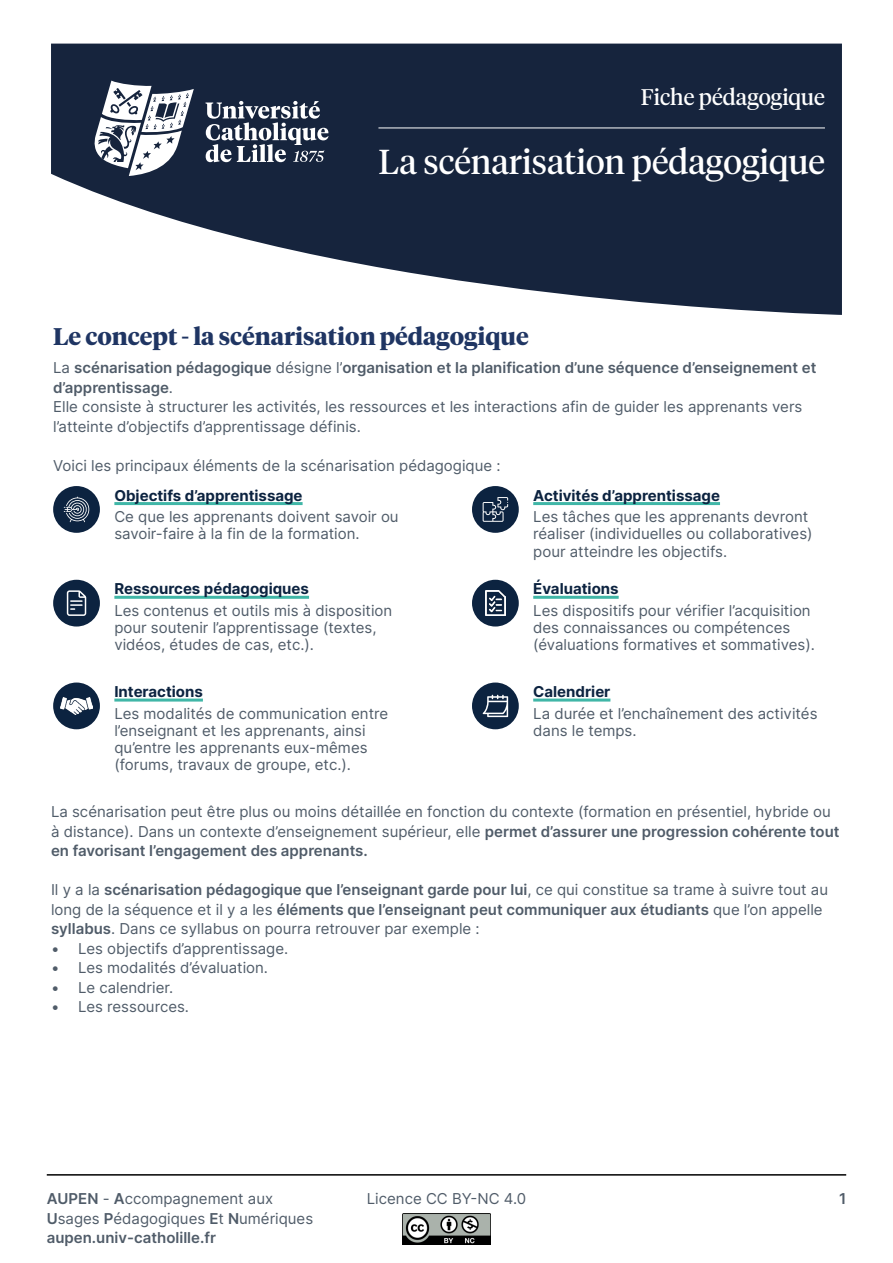
<style>
.page{position:relative;width:893px;height:1263px;background:#fff}
.page>*{position:absolute;margin:0;border:0;box-sizing:border-box;transform-origin:0 0}
.t1{font:34.5px "Tiempos Headline";color:#fff}
._2è_titre{font:700 24px "Tiempos Headline";color:#1f3563}
.t2{font:22.5px "Tiempos Headline";color:#fff}
.Style_de_paragraphe_1{font:15px/17.2px "Inter";color:#505c69}
.Style_de_paragraphe_1-2{font:600 15px/19.5px "Inter";color:#505c69}
.titres_2{font:700 15px "Inter";color:#0c2340}
.s1{font-weight:400}
.s2{font-weight:600}
</style>
<div class="page">
<hr style="left:47px;top:1174px;width:799px;height:1px;background:#000">
<img style="left:402px;top:1213px;width:89px;height:31px">
<svg style="left:51px;top:44px;width:791px;height:271px;fill:#16243d"></svg>
<svg style="left:93px;top:81px;width:101px;height:95px"></svg>
<svg style="left:205px;top:101px;width:123px;height:61px"></svg>
<hr style="left:378px;top:128px;width:447px;height:1px;background:#fff">
<hr style="left:533px;top:596px;width:86px;height:3px;background:#40b6a7">
<div style="left:472px;top:580px;width:47px;height:46px;background:#0c2340;border-radius:50%"></div>
<img style="left:485px;top:590px;width:20px;height:26px">
<hr style="left:114px;top:698px;width:89px;height:3px;background:#40b6a7">
<div style="left:53px;top:682px;width:47px;height:47px;background:#0c2340;border-radius:50%"></div>
<img style="left:60px;top:697px;width:33px;height:17px">
<hr style="left:114px;top:502px;width:189px;height:3px;background:#40b6a7">
<div style="left:53px;top:486px;width:47px;height:47px;background:#0c2340;border-radius:50%"></div>
<svg style="left:64px;top:497px;width:26px;height:25px"></svg>
<hr style="left:533px;top:502px;width:187px;height:3px;background:#40b6a7">
<div style="left:472px;top:486px;width:47px;height:47px;background:#0c2340;border-radius:50%"></div>
<svg style="left:483px;top:497px;width:25px;height:25px"></svg>
<hr style="left:533px;top:698px;width:77px;height:3px;background:#40b6a7">
<div style="left:472px;top:682px;width:47px;height:47px;background:#0c2340;border-radius:50%"></div>
<svg style="left:483px;top:695px;width:25px;height:22px"></svg>
<hr style="left:114px;top:596px;width:195px;height:3px;background:#40b6a7">
<div style="left:53px;top:580px;width:47px;height:46px;background:#0c2340;border-radius:50%"></div>
<svg style="left:67px;top:590px;width:19px;height:26px"></svg>
<p class="t2" style="left:641px;top:83px;width:186px">Fiche pédagogique</p>
<p class="t1" style="left:378px;top:141px;width:448px">La scénarisation pédagogique</p>
<p class="_2è_titre" style="left:53px;top:322px;width:477px">Le concept - la scénarisation pédagogique</p>
<p class="Style_de_paragraphe_1-2" style="left:53px;top:358px;width:765px"><span class="s1">La</span> scénarisation pédagogique <span class="s1">désigne l’</span>organisation et la planification d’une séquence d’enseignement et d’apprentissage<span class="s1">.</span></p>
<p class="Style_de_paragraphe_1" style="left:53px;top:397px;width:751px;line-height:19.5px">Elle consiste à structurer les activités, les ressources et les interactions afin de guider les apprenants vers l’atteinte d’objectifs d’apprentissage définis.</p>
<p class="Style_de_paragraphe_1" style="left:53px;top:456px;width:449px">Voici les principaux éléments de la scénarisation pédagogique :</p>
<p class="titres_2" style="left:114px;top:484px;width:190px">Objectifs d’apprentissage</p>
<p class="Style_de_paragraphe_1" style="left:114px;top:508px;width:286px">Ce que les apprenants doivent savoir ou savoir-faire à la fin de la formation.</p>
<p class="titres_2" style="left:114px;top:578px;width:196px">Ressources pédagogiques</p>
<p class="Style_de_paragraphe_1" style="left:114px;top:601px;width:279px">Les contenus et outils mis à disposition pour soutenir l’apprentissage (textes, vidéos, études de cas, etc.).</p>
<p class="titres_2" style="left:533px;top:484px;width:188px">Activités d’apprentissage</p>
<p class="Style_de_paragraphe_1" style="left:533px;top:508px;width:281px">Les tâches que les apprenants devront réaliser (individuelles ou collaboratives) pour atteindre les objectifs.</p>
<p class="titres_2" style="left:533px;top:578px;width:87px">Évaluations</p>
<p class="Style_de_paragraphe_1" style="left:533px;top:601px;width:283px">Les dispositifs pour vérifier l’acquisition des connaissances ou compétences (évaluations formatives et sommatives).</p>
<p class="titres_2" style="left:114px;top:680px;width:90px">Interactions</p>
<p class="Style_de_paragraphe_1" style="left:114px;top:704px;width:275px">Les modalités de communication entre l’enseignant et les apprenants, ainsi qu’entre les apprenants eux-mêmes (forums, travaux de groupe, etc.).</p>
<p class="Style_de_paragraphe_1" style="left:51px;top:802px;width:790px;line-height:19.5px">La scénarisation peut être plus ou moins détaillée en fonction du contexte (formation en présentiel, hybride ou à distance). Dans un contexte d’enseignement supérieur, elle <span class="s2">permet d’assurer une progression cohérente tout en favorisant l’engagement des apprenants.</span></p>
<p class="Style_de_paragraphe_1" style="left:51px;top:880px;width:779px;line-height:19.5px">Il y a la <span class="s2">scénarisation pédagogique que l’enseignant garde pour lui</span>, ce qui constitue sa trame à suivre tout au long de la séquence et il y a les <span class="s2">éléments que l’enseignant peut communiquer aux étudiants</span> que l’on appelle <span class="s2">syllabus</span>. Dans ce syllabus on pourra retrouver par exemple :</p>
<p class="Style_de_paragraphe_1" style="left:51px;top:939px;width:239px">• Les objectifs d’apprentissage.</p>
<p class="Style_de_paragraphe_1" style="left:51px;top:959px;width:219px">• Les modalités d’évaluation.</p>
<p class="Style_de_paragraphe_1" style="left:51px;top:978px;width:124px">• Le calendrier.</p>
<p class="Style_de_paragraphe_1" style="left:51px;top:998px;width:140px">• Les ressources.</p>
<p class="titres_2" style="left:533px;top:680px;width:79px">Calendrier</p>
<p class="Style_de_paragraphe_1" style="left:533px;top:704px;width:286px">La durée et l’enchaînement des activités dans le temps.</p>
<p class="Style_de_paragraphe_1" style="left:47px;top:1189px;width:268px;line-height:19.5px"><span class="s2">AUPEN</span> - <span class="s2">A</span>ccompagnement aux<br><span class="s2">U</span>sages <span class="s2">P</span>édagogiques <span class="s2">E</span>t <span class="s2">N</span>umériques <span class="s2">aupen.univ-catholille.fr</span></p>
<p class="Style_de_paragraphe_1" style="left:367px;top:1190px;width:161px">Licence CC BY-NC 4.0</p>
<p class="Style_de_paragraphe_1-2" style="left:839px;top:1188px;width:9px">1</p>
</div>
